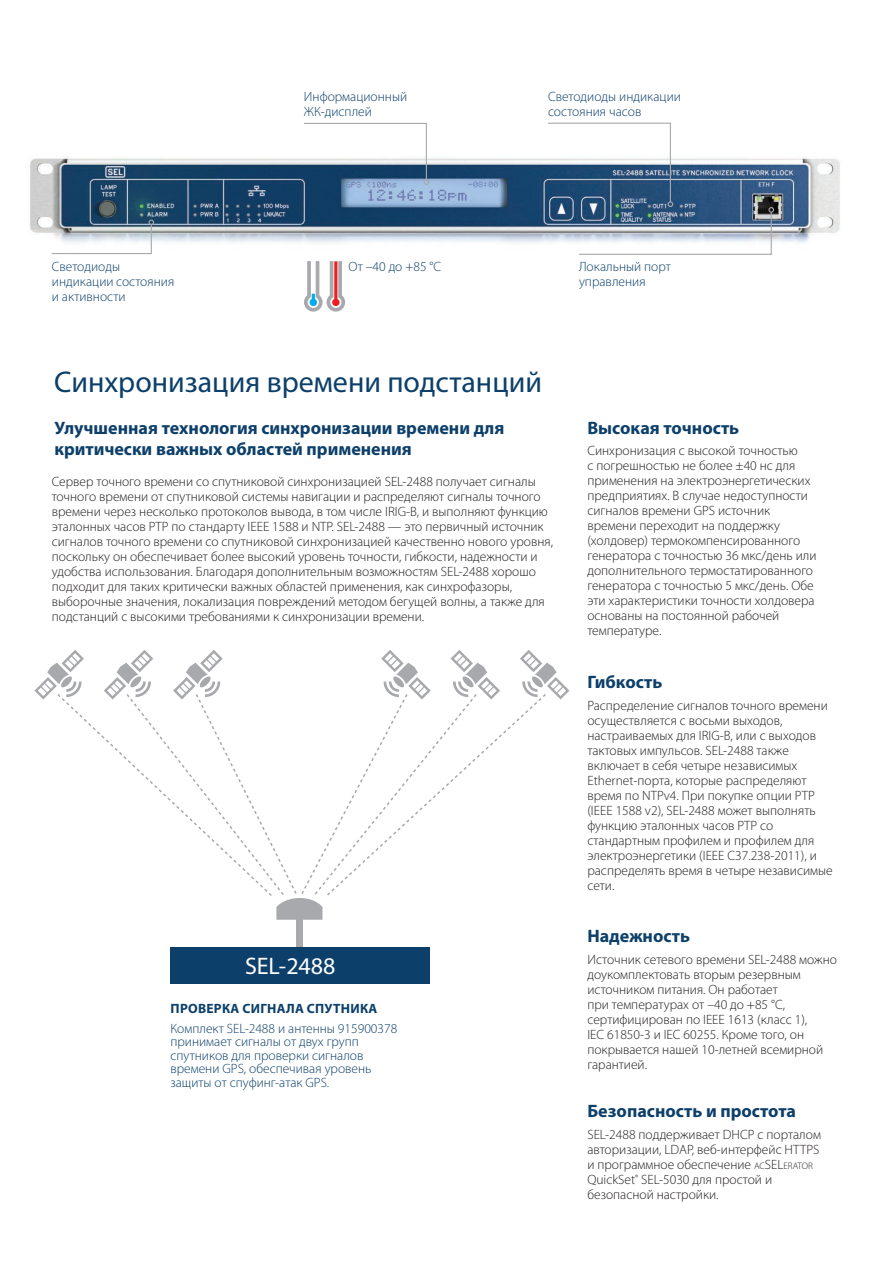
<style>
.page{position:relative;width:893px;height:1263px;background:#fff}
.page>*{position:absolute;margin:0;border:0;box-sizing:border-box;transform-origin:0 0}
.t1{font:30px "Myriad Pro";color:#0c3f6a}
.t2{font:24px "Myriad Pro";color:#fff}
.t3{font:700 18px/21.6px "Myriad Pro";color:#0c3f6a}
.t4{font:300 13.5px/15px "Myriad Pro";color:#231f20}
.t5{font:300 13.5px/15px "Myriad Pro";color:#0c3f6a}
.t6{font:700 13.5px "Myriad Pro";letter-spacing:.02em;color:#0c3f6a}
.s1{font-size:9.45px}
</style>
<div class="page">
<img style="left:30px;top:156px;width:810px;height:87px">
<svg style="left:304px;top:261px;width:41px;height:51px"></svg>
<svg style="left:303px;top:122px;width:126px;height:63px"></svg>
<svg style="left:51px;top:220px;width:103px;height:35px"></svg>
<svg style="left:547px;top:122px;width:227px;height:133px"></svg>
<div style="left:296px;top:910px;width:6px;height:46px;background:#a8a9ad"></div>
<svg style="left:520px;top:650px;width:49px;height:49px"></svg>
<div style="left:170px;top:947px;width:260px;height:36px;background:#0c3f6a"></div>
<svg style="left:500px;top:692px;width:48px;height:45px"></svg>
<svg style="left:34px;top:650px;width:466px;height:270px"></svg>
<p class="t5" style="left:304px;top:89px;width:105px">Информационный<br>ЖК-дисплей</p>
<p class="t5" style="left:548px;top:89px;width:134px">Светодиоды индикации состояния часов</p>
<p class="t5" style="left:348px;top:259px;width:94px">От –40 до +85 °C</p>
<p class="t5" style="left:52px;top:259px;width:124px">Светодиоды индикации состояния и активности</p>
<p class="t5" style="left:579px;top:259px;width:93px">Локальный порт управления</p>
<h1 class="t1" style="left:54px;top:363px;width:490px">Синхронизация времени подстанций</h1>
<h3 class="t3" style="left:55px;top:416px;width:451px">Улучшенная технология синхронизации времени для критически важных областей применения</h3>
<p class="t4" style="left:52px;top:475px;width:503px">Сервер точного времени со спутниковой синхронизацией SEL-2488 получает сигналы точного времени от спутниковой системы навигации и распределяют сигналы точного времени через несколько протоколов вывода, в том числе IRIG-B, и выполняют функцию эталонных часов PTP по стандарту IEEE 1588 и NTP. SEL-2488 — это первичный источник сигналов точного времени со спутниковой синхронизацией качественно нового уровня, поскольку он обеспечивает более высокий уровень точности, гибкости, надежности и удобства использования. Благодаря дополнительным возможностям SEL-2488 хорошо подходит для таких критически важных областей применения, как синхрофазоры, выборочные значения, локализация повреждений методом бегущей волны, а также для подстанций с высокими требованиями к синхронизации времени.</p>
<h2 class="t2" style="left:245px;top:951px;width:92px">SEL-2488</h2>
<p class="t6" style="left:171px;top:1000px;width:208px">ПРОВЕРКА СИГНАЛА СПУТНИКА</p>
<p class="t5" style="left:170px;top:1021px;width:228px;line-height:13.5px">Комплект SEL-2488 и антенны 915900378 принимает сигналы от двух групп спутников для проверки сигналов времени GPS, обеспечивая уровень защиты от спуфинг-атак GPS.</p>
<h3 class="t3" style="left:587px;top:416px;width:153px">Высокая точность</h3>
<p class="t4" style="left:587px;top:444px;width:231px">Синхронизация с высокой точностью<br>с погрешностью не более ±40 нс для применения на электроэнергетических предприятиях. В случае недоступности сигналов времени GPS источник времени переходит на поддержку (холдовер) термокомпенсированного генератора с точностью 36 мкс/день или дополнительного термостатированного генератора с точностью 5 мкс/день. Обе эти характеристики точности холдовера основаны на постоянной рабочей температуре.</p>
<h3 class="t3" style="left:587px;top:670px;width:76px">Гибкость</h3>
<p class="t4" style="left:587px;top:698px;width:247px">Распределение сигналов точного времени осуществляется с восьми выходов, настраиваемых для IRIG-B, или с выходов тактовых импульсов. SEL-2488 также включает в себя четыре независимых Ethernet-порта, которые распределяют время по NTPv4. При покупке опции PTP (IEEE 1588 v2), SEL-2488 может выполнять функцию эталонных часов PTP со стандартным профилем и профилем для электроэнергетики (IEEE C37.238-2011), и распределять время в четыре независимые сети.</p>
<h3 class="t3" style="left:587px;top:924px;width:104px">Надежность</h3>
<p class="t4" style="left:587px;top:952px;width:251px">Источник сетевого времени SEL-2488 можно доукомплектовать вторым резервным источником питания. Он работает<br>при температурах от –40 до +85 °C, сертифицирован по IEEE 1613 (класс 1),<br>IEC 61850-3 и IEC 60255. Кроме того, он покрывается нашей 10-летней всемирной гарантией.</p>
<h3 class="t3" style="left:587px;top:1100px;width:210px">Безопасность и простота</h3>
<p class="t4" style="left:587px;top:1127px;width:235px">SEL-2488 поддерживает DHCP с порталом авторизации, LDAP, веб-интерфейс HTTPS и программное обеспечение <span class="s1">AC</span>SEL<span class="s1">ERATOR </span>QuickSet<sup>®</sup> SEL-5030 для простой и безопасной настройки.</p>
</div>
